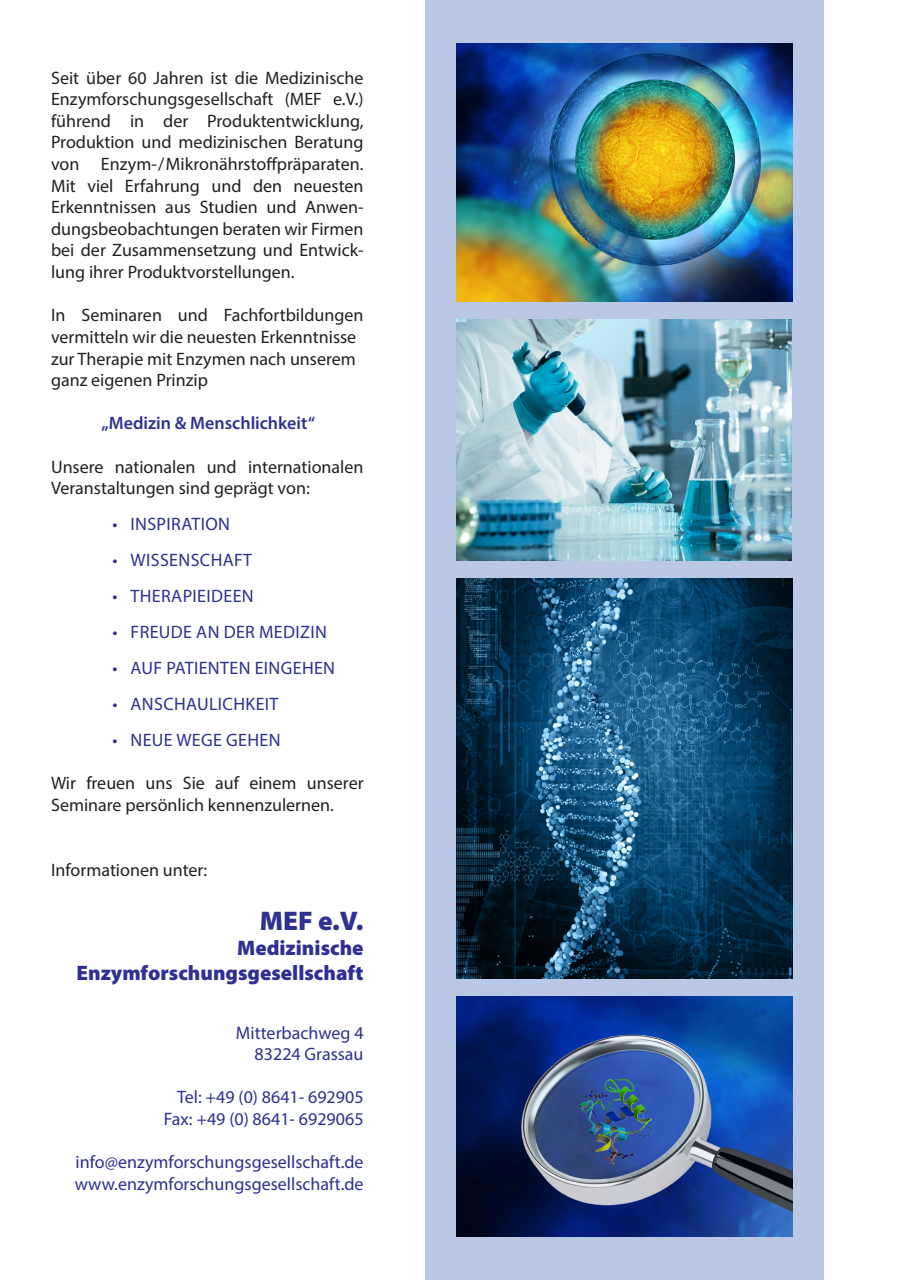
<style>
.page{position:relative;width:910px;height:1280px;background:#fff}
.page>*{position:absolute;margin:0;border:0;box-sizing:border-box;transform-origin:0 0}
.t1{font:900 27px "Myriad Pro";color:#2e3092}
.t2{font:900 21px/25.2px "Myriad Pro";color:#2e3092;text-align:right}
.t3{font:18px/21.6px "Myriad Pro";color:#231f20}
.t4{font:18px/21.6px "Myriad Pro";color:#2e3092;text-align:right}
.t5{font:18px "Myriad Pro";letter-spacing:.02em;color:#2e3092}
.t6{font:600 18px "Myriad Pro";color:#2e3092}
</style>
<div class="page">
<div style="left:425px;top:0;width:399px;height:1280px;background:#bac8e6"></div>
<img style="left:457px;top:579px;width:336px;height:399px">
<img style="left:456px;top:43px;width:336px;height:258px">
<img style="left:457px;top:319px;width:334px;height:242px">
<img style="left:456px;top:996px;width:337px;height:241px">
<p class="t3" style="left:51px;top:67px;width:314px;text-align:justify">Seit über 60 Jahren ist die Medizinische Enzymforschungsgesellschaft (MEF e.V.) führend in der Produktentwicklung, Produktion und medizinischen Beratung von Enzym-/Mikronährstoffpräparaten.<br>Mit viel Erfahrung und den neuesten Erkenntnissen aus Studien und Anwen&shy;dungsbeobachtungen beraten wir Firmen bei der Zusammensetzung und Entwick&shy;lung ihrer Produktvorstellungen.</p>
<p class="t3" style="left:51px;top:304px;width:314px">In Seminaren und Fachfortbildungen vermitteln wir die neuesten Erkenntnisse zur Therapie mit Enzymen nach unserem ganz eigenen Prinzip</p>
<p class="t6" style="left:101px;top:412px;width:215px">„Medizin &amp; Menschlichkeit“</p>
<p class="t3" style="left:51px;top:455px;width:314px">Unsere nationalen und internationalen<br>Veranstaltungen sind geprägt von:</p>
<p class="t5" style="left:113px;top:513px;width:119px">• INSPIRATION</p>
<p class="t5" style="left:113px;top:549px;width:141px">• WISSENSCHAFT</p>
<p class="t5" style="left:113px;top:585px;width:143px">• THERAPIEIDEEN</p>
<p class="t5" style="left:113px;top:621px;width:216px">• FREUDE AN DER MEDIZIN</p>
<p class="t5" style="left:113px;top:657px;width:224px">• AUF PATIENTEN EINGEHEN</p>
<p class="t5" style="left:113px;top:693px;width:167px">• ANSCHAULICHKEIT</p>
<p class="t5" style="left:113px;top:729px;width:169px">• NEUE WEGE GEHEN</p>
<p class="t3" style="left:51px;top:772px;width:314px">Wir freuen uns Sie auf einem unserer<br>Seminare persönlich kennenzulernen.</p>
<p class="t3" style="left:51px;top:859px;width:158px">Informationen unter:</p>
<h1 class="t1" style="left:260px;top:905px;width:105px">MEF e.V.</h1>
<p class="t2" style="left:77px;top:935px;width:289px">Medizinische<br>Enzymforschungsgesellschaft</p>
<p class="t4" style="left:236px;top:1021px;width:129px">Mitterbachweg 4<br>83224 Grassau</p>
<p class="t4" style="left:164px;top:1086px;width:201px">Tel: +49 (0) 8641- 692905<br>Fax: +49 (0) 8641- 6929065</p>
<p class="t4" style="left:75px;top:1151px;width:290px;text-align:left">info@enzymforschungsgesellschaft.de www.enzymforschungsgesellschaft.de</p>
</div>
